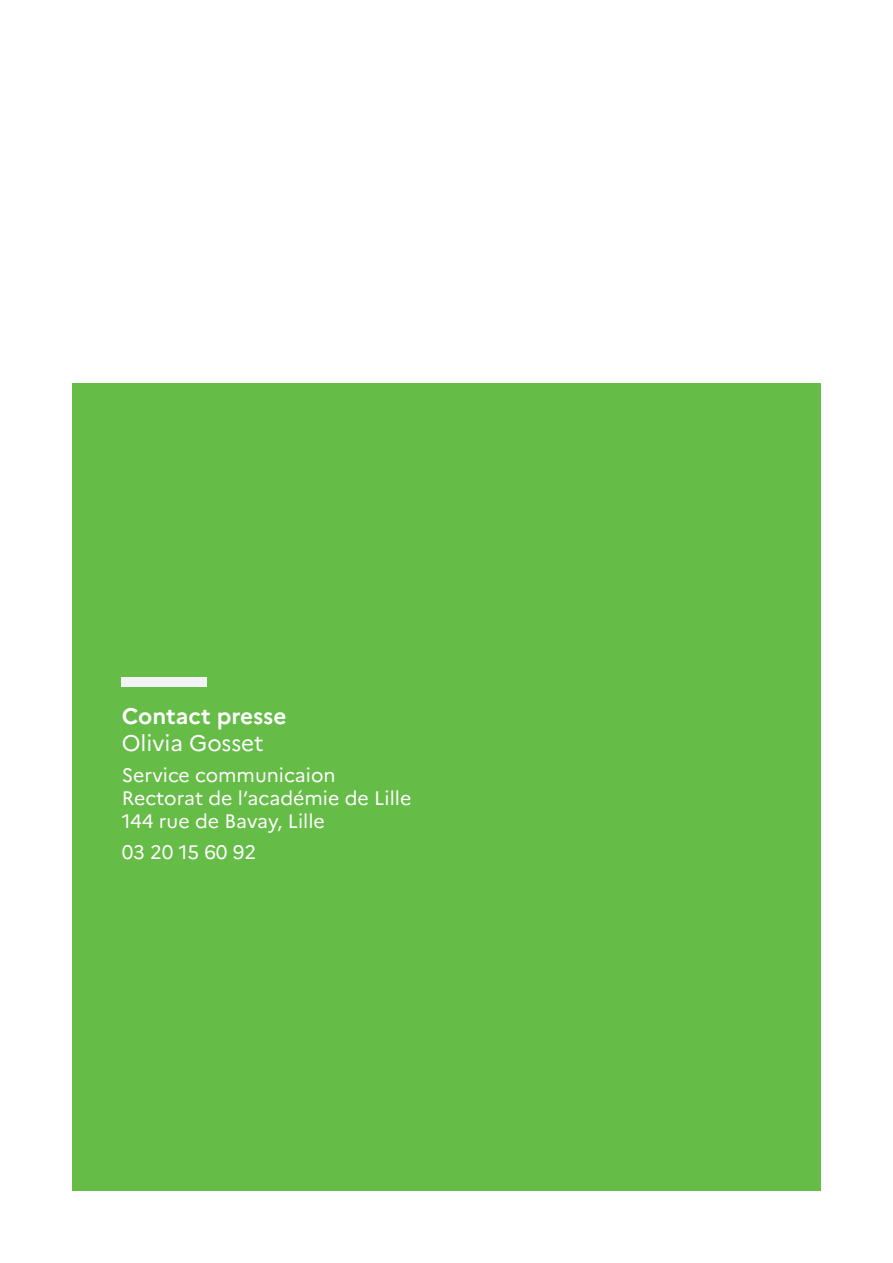
<style>
.page{position:relative;width:893px;height:1263px;background:#fff}
.page>*{position:absolute;margin:0;border:0;box-sizing:border-box;transform-origin:0 0}
.t1{font:700 22.5px "Marianne";color:#fff}
.t2{font:22.5px "Marianne";color:#fff}
.t3{font:19.5px/23.4px "Marianne";color:#fff}
</style>
<div class="page">
<div style="left:72px;top:383px;width:749px;height:808px;background:#65bc46"></div>
<div style="left:122px;top:677px;width:85px;height:10px;background:#f2f3f4"></div>
<p class="t1" style="left:122px;top:702px;width:166px">Contact presse</p>
<p class="t2" style="left:122px;top:729px;width:143px">Olivia Gosset</p>
<p class="t3" style="left:122px;top:763px;width:291px">Service communicaion<br>Rectorat de l’académie de Lille<br>144 rue de Bavay, Lille</p>
<p class="t3" style="left:122px;top:841px;width:136px">03 20 15 60 92</p>
</div>
